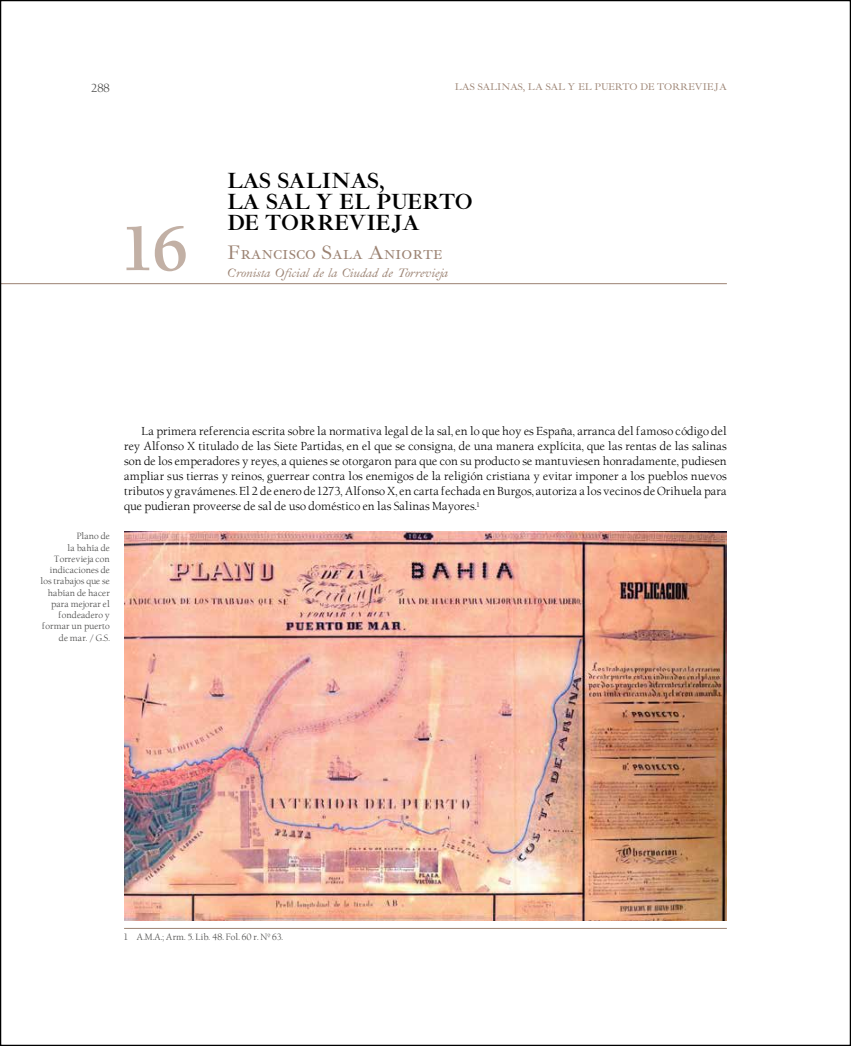
<style>
.page{position:relative;width:851px;height:1046px;background:#fff}
.page>*{position:absolute;margin:0;border:0;box-sizing:border-box;transform-origin:0 0}
.t1{font:700 60px "Berkeley Oldstyle";color:#c2b0a5}
.t2{font:700 22.5px/21.2px "Ibarra Real";color:#000}
.t3{font:20px "Ibarra Real";color:#9b8272}
.t4{font:italic 12.5px "Ibarra Real";color:#9b8272}
.t5{font:11.25px/15px "Berkeley Oldstyle";color:#000;text-align:justify}
.t6{font:11.25px "Berkeley Oldstyle";color:#4a4a49}
.t7{font:10px "Ibarra Real";color:#9b8272}
.t8{font:8.75px/11.2px "Berkeley Oldstyle";color:#4a4a49;text-align:right}
</style>
<div class="page">
<hr style="left:0;top:283px;width:726px;height:1px;background:#9b8272">
<hr style="left:124px;top:927px;width:602px;height:1px;background:#9b8272">
<img style="left:124px;top:531px;width:602px;height:388px">
<p class="t6" style="left:91px;top:82px;width:20px">288</p>
<h1 class="t1" style="left:124px;top:212px;width:66px">16</h1>
<p class="t7" style="left:455px;top:81px;width:273px">LAS SALINAS, LA SAL Y EL PUERTO DE TORREVIEJA</p>
<h2 class="t2" style="left:227px;top:170px;width:247px">LAS SALINAS,<br>LA SAL Y EL PUERTO<br>DE TORREVIEJA</h2>
<h3 class="t3" style="left:227px;top:240px;width:217px">Francisco Sala Aniorte</h3>
<p class="t4" style="left:227px;top:264px;width:223px">Cronista Oficial de la Ciudad de Torrevieja</p>
<p class="t8" style="left:40px;top:530px;width:71px">Plano de<br>la bahía de<br>Torrevieja con indicaciones de los trabajos que se habían de hacer para mejorar el fondeadero y formar un puerto de mar. / G.S.</p>
<p class="t5" style="left:124px;top:424px;width:604px;text-indent:18px">La primera referencia escrita sobre la normativa legal de la sal, en lo que hoy es España, arranca del famoso código del rey Alfonso X titulado de las Siete Partidas, en el que se consigna, de una manera explícita, que las rentas de las salinas son de los emperadores y reyes, a quienes se otorgaron para que con su producto se mantuviesen honradamente, pudiesen ampliar sus tierras y reinos, guerrear contra los enemigos de la religión cristiana y evitar imponer a los pueblos nuevos tributos y gravámenes. El 2 de enero de 1273, Alfonso X, en carta fechada en Burgos, autoriza a los vecinos de Orihuela para que pudieran proveerse de sal de uso doméstico en las Salinas Mayores.<sup>1</sup></p>
<p class="t8" style="left:124px;top:931px;width:160px">1 A.M.A.; Arm. 5. Lib. 48. Fol. 60 r. Nº 63.</p>
</div>
